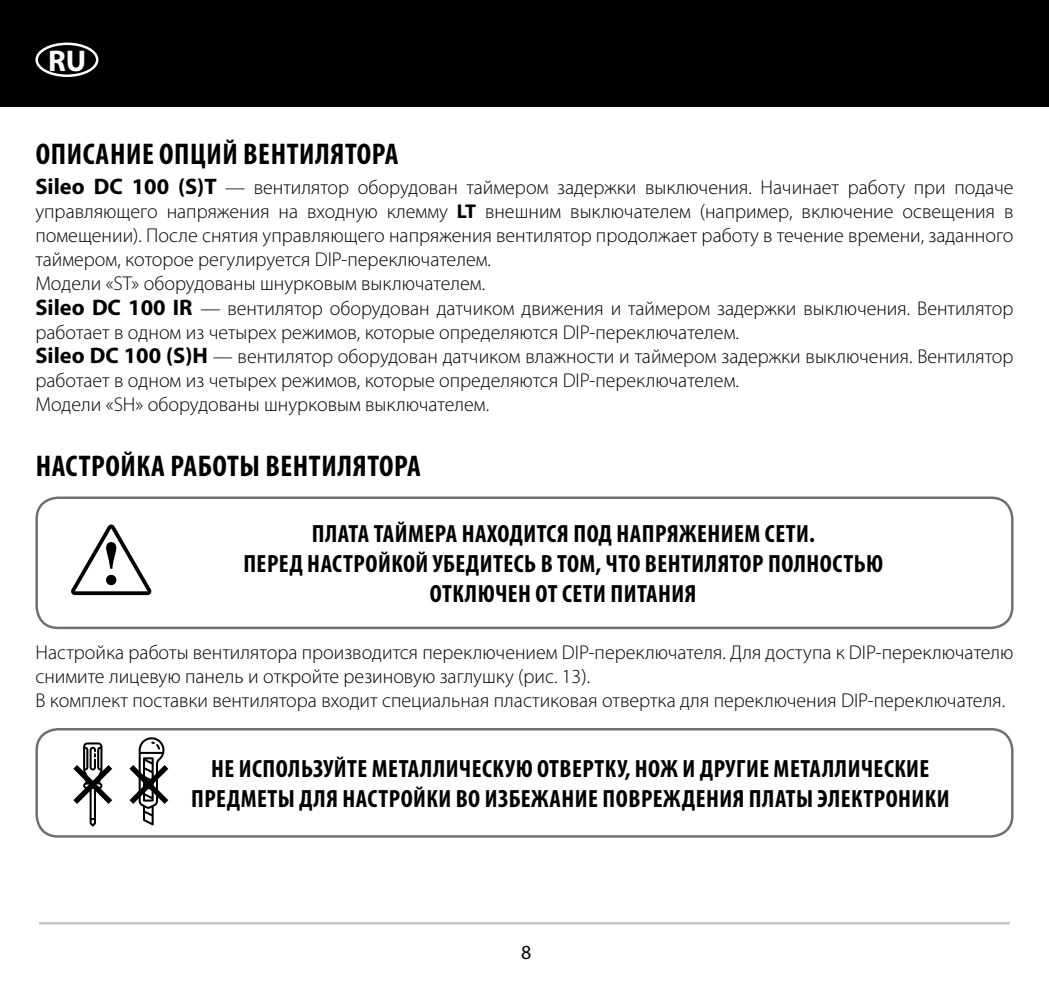
<style>
.page{position:relative;width:1049px;height:993px;background:#fff}
.page>*{position:absolute;margin:0;border:0;box-sizing:border-box;transform-origin:0 0}
.t1{font:700 condensed 30px "Myriad Pro";letter-spacing:.02em;color:#000}
.t2{font:700 30px "Myriad Pro";color:#fff}
.t3{font:700 condensed 25px/30px "Myriad Pro";letter-spacing:.02em;color:#000;text-align:center}
.t4{font:300 20px/24px "Myriad Pro";color:#000}
.t5{font:20px "Myriad Pro";color:#000}
.s1{font-weight:700;font-size:22.5px}
.s2{font-weight:700}
</style>
<div class="page">
<div style="left:0;top:0;width:1049px;height:106px;background:#000"></div>
<hr style="left:39px;top:921px;width:971px;height:3px;background:#c6c6c6">
<div style="left:35px;top:43px;width:63px;height:34px;border:2px solid #fff;border-radius:50%"></div>
<div style="left:35px;top:496px;width:978px;height:133px;border:2px solid #706f6f;border-radius:21px"></div>
<svg style="left:71px;top:524px;width:81px;height:71px"></svg>
<svg style="left:73px;top:742px;width:39px;height:84px"></svg>
<svg style="left:129px;top:737px;width:39px;height:88px"></svg>
<div style="left:35px;top:727px;width:978px;height:110px;border:2px solid #706f6f;border-radius:21px"></div>
<h1 class="t2" style="left:48px;top:41px;width:40px">RU</h1>
<h1 class="t1" style="left:36px;top:135px;width:364px">ОПИСАНИЕ ОПЦИЙ ВЕНТИЛЯТОРА</h1>
<p class="t4" style="left:35px;top:176px;width:979px"><span class="s1">Sileo DC 100 (S)Т</span> — вентилятор оборудован таймером задержки выключения. Начинает работу при подаче управляющего напряжения на входную клемму <span class="s2">LT</span> внешним выключателем (например, включение освещения в помещении). После снятия управляющего напряжения вентилятор продолжает работу в течение времени, заданного таймером, которое регулируется DIP-переключателем.<br>Модели «SТ» оборудованы шнурковым выключателем.<br><span class="s1">Sileo DC 100 IR</span> — вентилятор оборудован датчиком движения и таймером задержки выключения. Вентилятор работает в одном из четырех режимов, которые определяются DIP-переключателем.<br><span class="s1">Sileo DC 100 (S)Н</span> — вентилятор оборудован датчиком влажности и таймером задержки выключения. Вентилятор работает в одном из четырех режимов, которые определяются DIP-переключателем.<br>Модели «SН» оборудованы шнурковым выключателем.</p>
<h1 class="t1" style="left:36px;top:447px;width:387px">НАСТРОЙКА РАБОТЫ ВЕНТИЛЯТОРА</h1>
<p class="t3" style="left:243px;top:518px;width:641px">ПЛАТА ТАЙМЕРА НАХОДИТСЯ ПОД НАПРЯЖЕНИЕМ СЕТИ.<br>ПЕРЕД НАСТРОЙКОЙ УБЕДИТЕСЬ В ТОМ, ЧТО ВЕНТИЛЯТОР ПОЛНОСТЬЮ<br>ОТКЛЮЧЕН ОТ СЕТИ ПИТАНИЯ</p>
<p class="t4" style="left:35px;top:640px;width:979px">Настройка работы вентилятора производится переключением DIP-переключателя. Для доступа к DIP-переключателю снимите лицевую панель и откройте резиновую заглушку (рис. 13).<br>В комплект поставки вентилятора входит специальная пластиковая отвертка для переключения DIP-переключателя.</p>
<p class="t3" style="left:191px;top:753px;width:760px">НЕ ИСПОЛЬЗУЙТЕ МЕТАЛЛИЧЕСКУЮ ОТВЕРТКУ, НОЖ И ДРУГИЕ МЕТАЛЛИЧЕСКИЕ<br>ПРЕДМЕТЫ ДЛЯ НАСТРОЙКИ ВО ИЗБЕЖАНИЕ ПОВРЕЖДЕНИЯ ПЛАТЫ ЭЛЕКТРОНИКИ</p>
<p class="t5" style="left:521px;top:939px;width:12px">8</p>
</div>
